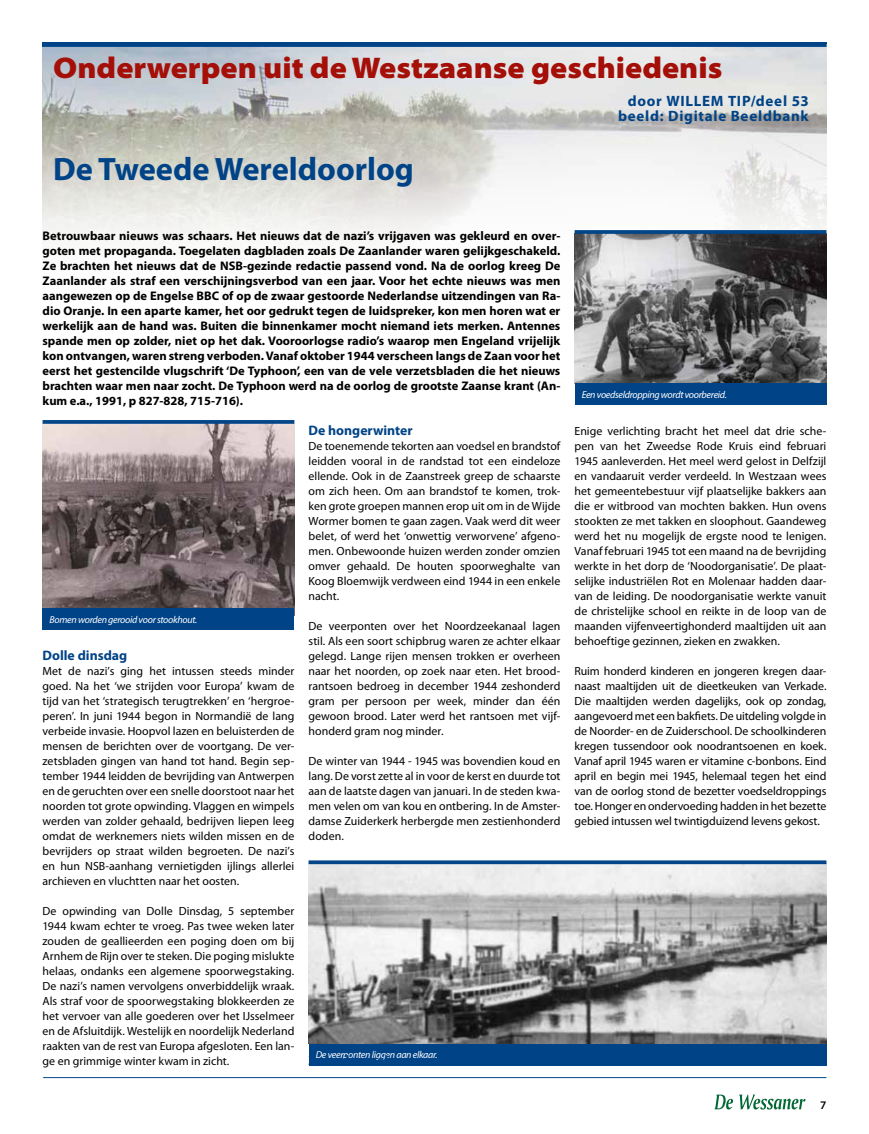
<style>
.page{position:relative;width:869px;height:1134px;background:#fff}
.page>*{position:absolute;margin:0;border:0;box-sizing:border-box;transform-origin:0 0}
.t1{font:700 32.5px "Myriad Pro";color:#004387}
.t2{font:900 semi-expanded 30px "Myriad Pro";color:#a40f08}
.t3{font:700 15px/15px "Myriad Pro";letter-spacing:.05em;color:#004387;text-align:right}
.t4{font:700 13.75px "Myriad Pro";color:#004387}
.t5{font:700 12.5px/15px "Myriad Pro";color:#000;text-align:justify}
.t6{font:11.88px/15px "Myriad Pro";color:#000;text-align:justify}
.t7{font:600 11.62px "Myriad Pro";color:#000}
.t8{font:italic 10px "Myriad Pro";letter-spacing:-.03em;color:#fff}
</style>
<div class="page">
<svg style="left:714px;top:1094px;width:18px;height:15px"></svg>
<svg style="left:739px;top:1094px;width:66px;height:15px"></svg>
<img style="left:308px;top:864px;width:518px;height:180px">
<div style="left:308px;top:1044px;width:518px;height:21px;background:#004387"></div>
<svg style="left:308px;top:860px;width:518px;height:4px;background:#1d5894"></svg>
<img style="left:43px;top:47px;width:783px;height:193px">
<div style="left:43px;top:42px;width:783px;height:5px;background:#004387"></div>
<img style="left:574px;top:234px;width:252px;height:150px">
<div style="left:574px;top:384px;width:252px;height:21px;background:#004387"></div>
<svg style="left:574px;top:230px;width:252px;height:4px"></svg>
<img style="left:43px;top:424px;width:251px;height:185px">
<div style="left:43px;top:609px;width:251px;height:21px;background:#004387"></div>
<svg style="left:43px;top:420px;width:251px;height:4px"></svg>
<hr style="left:43px;top:1077px;width:783px;height:1px;background:#004387">
<h2 class="t2" style="left:53px;top:50px;width:670px">Onderwerpen uit de Westzaanse geschiedenis</h2>
<h1 class="t1" style="left:53px;top:151px;width:362px">De Tweede Wereldoorlog</h1>
<p class="t3" style="left:617px;top:94px;width:192px">door WILLEM TIP/deel 53 beeld: Digitale Beeldbank</p>
<p class="t5" style="left:43px;top:228px;width:519px">Betrouwbaar nieuws was schaars. Het nieuws dat de nazi’s vrijgaven was gekleurd en over&shy;goten met propaganda. Toegelaten dagbladen zoals De Zaanlander waren gelijkgeschakeld.<br>Ze brachten het nieuws dat de NSB-gezinde redactie passend vond. Na de oorlog kreeg De Zaanlander als straf een verschijningsverbod van een jaar. Voor het echte nieuws was men aangewezen op de Engelse BBC of op de zwaar gestoorde Nederlandse uitzendingen van Ra&shy;dio Oranje. In een aparte kamer, het oor gedrukt tegen de luidspreker, kon men horen wat er werkelijk aan de hand was. Buiten die binnenkamer mocht niemand iets merken. Antennes spande men op zolder, niet op het dak. Vooroorlogse radio’s waarop men Engeland vrijelijk kon ontvangen, waren streng verboden. Vanaf oktober 1944 verscheen langs de Zaan voor het eerst het gestencilde vlugschrift ‘De Typhoon’, een van de vele verzetsbladen die het nieuws brachten waar men naar zocht. De Typhoon werd na de oorlog de grootste Zaanse krant (An&shy;kum e.a., 1991, p 827-828, 715-716).</p>
<p class="t8" style="left:50px;top:614px;width:149px">Bomen worden gerooid voor stookhout.</p>
<p class="t4" style="left:43px;top:648px;width:86px">Dolle dinsdag</p>
<p class="t6" style="left:43px;top:664px;width:253px">Met de nazi’s ging het intussen steeds minder goed. Na het ‘we strijden voor Europa’ kwam de tijd van het ‘strategisch terugtrekken’ en ‘hergroe&shy;peren’. In juni 1944 begon in Normandië de lang verbeide invasie. Hoopvol lazen en beluisterden de mensen de berichten over de voortgang. De ver&shy;zetsbladen gingen van hand tot hand. Begin sep&shy;tember 1944 leidden de bevrijding van Antwerpen en de geruchten over een snelle doorstoot naar het noorden tot grote opwinding. Vlaggen en wimpels werden van zolder gehaald, bedrijven liepen leeg omdat de werknemers niets wilden missen en de bevrijders op straat wilden begroeten. De nazi’s en hun NSB-aanhang vernietigden ijlings allerlei archieven en vluchtten naar het oosten.</p>
<p class="t6" style="left:43px;top:904px;width:253px">De opwinding van Dolle Dinsdag, 5 september 1944 kwam echter te vroeg. Pas twee weken later zouden de geallieerden een poging doen om bij Arnhem de Rijn over te steken. Die poging mislukte helaas, ondanks een algemene spoorwegstaking.<br>De nazi’s namen vervolgens onverbiddelijk wraak.<br>Als straf voor de spoorwegstaking blokkeerden ze het vervoer van alle goederen over het IJsselmeer en de Afsluitdijk. Westelijk en noordelijk Nederland raakten van de rest van Europa afgesloten. Een lan&shy;ge en grimmige winter kwam in zicht.</p>
<p class="t4" style="left:308px;top:423px;width:106px">De hongerwinter</p>
<p class="t6" style="left:308px;top:439px;width:253px">De toenemende tekorten aan voedsel en brandstof leidden vooral in de randstad tot een eindeloze ellende. Ook in de Zaanstreek greep de schaarste om zich heen. Om aan brandstof te komen, trok&shy;ken grote groepen mannen erop uit om in de Wijde Wormer bomen te gaan zagen. Vaak werd dit weer belet, of werd het ‘onwettig verworvene’ afgeno&shy;men. Onbewoonde huizen werden zonder omzien omver gehaald. De houten spoorweghalte van Koog Bloemwijk verdween eind 1944 in een enkele nacht.</p>
<p class="t6" style="left:308px;top:619px;width:253px">De veerponten over het Noordzeekanaal lagen stil. Als een soort schipbrug waren ze achter elkaar gelegd. Lange rijen mensen trokken er overheen naar het noorden, op zoek naar eten. Het brood&shy;rantsoen bedroeg in december 1944 zeshonderd gram per persoon per week, minder dan één gewoon brood. Later werd het rantsoen met vijf&shy;honderd gram nog minder.</p>
<p class="t6" style="left:308px;top:754px;width:253px">De winter van 1944 - 1945 was bovendien koud en lang. De vorst zette al in voor de kerst en duurde tot aan de laatste dagen van januari. In de steden kwa&shy;men velen om van kou en ontbering. In de Amster&shy;damse Zuiderkerk herbergde men zestienhonderd doden.</p>
<p class="t8" style="left:315px;top:1049px;width:123px">De veerponten liggen aan elkaar.</p>
<p class="t8" style="left:581px;top:389px;width:146px">Een voedseldropping wordt voorbereid.</p>
<p class="t6" style="left:574px;top:424px;width:253px">Enige verlichting bracht het meel dat drie sche&shy;pen van het Zweedse Rode Kruis eind februari 1945 aanleverden. Het meel werd gelost in Delfzijl en vandaaruit verder verdeeld. In Westzaan wees het gemeentebestuur vijf plaatselijke bakkers aan die er witbrood van mochten bakken. Hun ovens stookten ze met takken en sloophout. Gaandeweg werd het nu mogelijk de ergste nood te lenigen.<br>Vanaf februari 1945 tot een maand na de bevrijding werkte in het dorp de ‘Noodorganisatie’. De plaat&shy;selijke industriëlen Rot en Molenaar hadden daar&shy;van de leiding. De noodorganisatie werkte vanuit de christelijke school en reikte in de loop van de maanden vijfenveertighonderd maaltijden uit aan behoeftige gezinnen, zieken en zwakken.</p>
<p class="t6" style="left:574px;top:664px;width:253px">Ruim honderd kinderen en jongeren kregen daar&shy;naast maaltijden uit de dieetkeuken van Verkade.<br>Die maaltijden werden dagelijks, ook op zondag, aangevoerd met een bakfiets. De uitdeling volgde in de Noorder- en de Zuiderschool. De schoolkinderen kregen tussendoor ook noodrantsoenen en koek.<br>Vanaf april 1945 waren er vitamine c-bonbons. Eind april en begin mei 1945, helemaal tegen het eind van de oorlog stond de bezetter voedseldroppings toe. Honger en ondervoeding hadden in het bezette gebied intussen wel twintigduizend levens gekost.</p>
<p class="t7" style="left:819px;top:1099px;width:8px">7</p>
</div>
